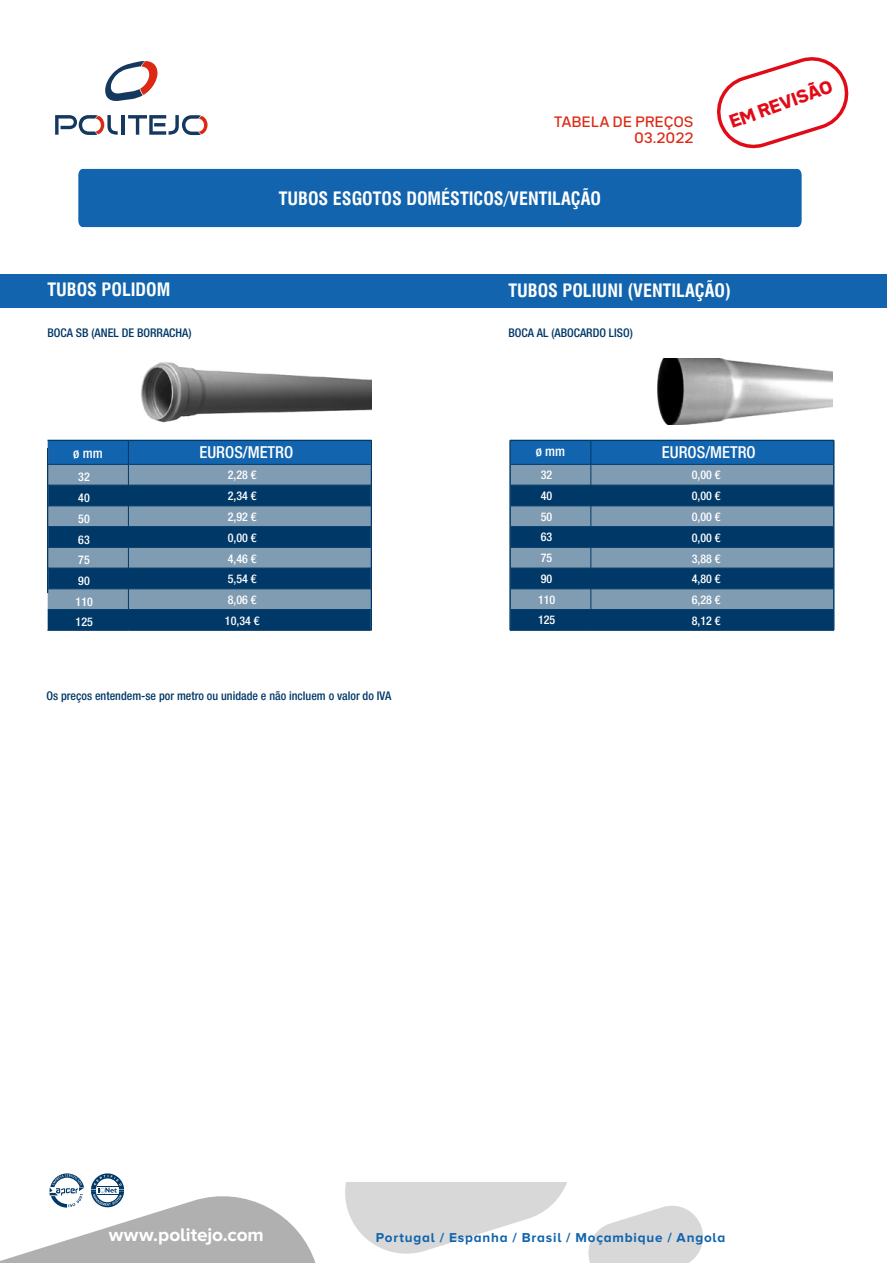
<style>
.page{position:relative;width:893px;height:1263px;background:#fff}
.page>*{position:absolute;margin:0;border:0;box-sizing:border-box;transform-origin:0 0}
.t1{font:700 18.9px "Proxima Nova A";letter-spacing:-.005em;color:#fff}
.t2{font:700 condensed 18px "Swiss 721 BT";color:#fff}
.t3{font:500 condensed 16.5px "Helvetica Neue LT Std";color:#fff}
.t4{font:900 16.2px "Bw Seido Raw";color:#e10b17}
.t5{font:500 condensed 13.5px "Helvetica Neue LT Std";color:#fff}
.t6{font:700 13.35px "Proxima Nova A";letter-spacing:.06em;color:#1164ad}
.t7{font:500 13.2px/16.4px "Bw Seido Raw";letter-spacing:.035em;color:#dc2915;text-align:right}
.t8{font:500 condensed 12px/20.7px "Helvetica Neue LT Std";color:#fff}
.t9{font:500 condensed 12px "Helvetica Neue LT Std";color:#003867}
</style>
<div class="page">
<svg style="left:47px;top:440px;width:325px;height:190px;background:#38678f"></svg>
<hr style="left:48px;top:464px;width:80px;height:1px;background:#003867">
<hr style="left:128px;top:464px;width:243px;height:1px;background:#003867">
<hr style="left:48px;top:485px;width:80px;height:1px;background:#003867">
<hr style="left:128px;top:485px;width:243px;height:1px;background:#003867">
<hr style="left:48px;top:506px;width:80px;height:1px;background:#003867">
<hr style="left:128px;top:506px;width:243px;height:1px;background:#003867">
<hr style="left:48px;top:526px;width:80px;height:1px;background:#003867">
<hr style="left:128px;top:526px;width:243px;height:1px;background:#003867">
<hr style="left:48px;top:547px;width:80px;height:1px;background:#003867">
<hr style="left:128px;top:547px;width:243px;height:1px;background:#003867">
<hr style="left:48px;top:568px;width:80px;height:1px;background:#003867">
<hr style="left:128px;top:568px;width:243px;height:1px;background:#003867">
<hr style="left:48px;top:588px;width:80px;height:1px;background:#003867">
<hr style="left:128px;top:588px;width:243px;height:1px;background:#003867">
<hr style="left:48px;top:609px;width:80px;height:1px;background:#003867">
<hr style="left:128px;top:609px;width:243px;height:1px;background:#003867">
<hr style="left:47px;top:630px;width:81px;height:1px;background:#003867">
<hr style="left:128px;top:630px;width:243px;height:1px;background:#003867">
<svg style="left:510px;top:440px;width:325px;height:190px;background:#386890"></svg>
<hr style="left:510px;top:464px;width:81px;height:1px;background:#003867">
<hr style="left:591px;top:464px;width:243px;height:1px;background:#003867">
<hr style="left:510px;top:485px;width:81px;height:1px;background:#003867">
<hr style="left:591px;top:485px;width:243px;height:1px;background:#003867">
<hr style="left:510px;top:506px;width:81px;height:1px;background:#003867">
<hr style="left:591px;top:506px;width:243px;height:1px;background:#003867">
<hr style="left:510px;top:526px;width:81px;height:1px;background:#003867">
<hr style="left:591px;top:526px;width:243px;height:1px;background:#003867">
<hr style="left:510px;top:547px;width:81px;height:1px;background:#003867">
<hr style="left:591px;top:547px;width:243px;height:1px;background:#003867">
<hr style="left:510px;top:568px;width:81px;height:1px;background:#003867">
<hr style="left:591px;top:568px;width:243px;height:1px;background:#003867">
<hr style="left:510px;top:588px;width:81px;height:1px;background:#003867">
<hr style="left:591px;top:588px;width:243px;height:1px;background:#003867">
<hr style="left:510px;top:609px;width:81px;height:1px;background:#003867">
<hr style="left:591px;top:609px;width:243px;height:1px;background:#003867">
<hr style="left:510px;top:630px;width:81px;height:1px;background:#003867">
<hr style="left:591px;top:630px;width:243px;height:1px;background:#003867">
<img style="left:141px;top:362px;width:230px;height:61px">
<img style="left:657px;top:358px;width:175px;height:67px">
<div style="left:0;top:274px;width:886px;height:34px;background:#1164ad"></div>
<div style="left:78px;top:169px;width:724px;height:58px;background:#1164ad"></div>
<svg style="left:0;top:1173px;width:316px;height:90px"></svg>
<svg style="left:345px;top:1183px;width:222px;height:71px"></svg>
<svg style="left:588px;top:1205px;width:115px;height:58px"></svg>
<svg style="left:717px;top:57px;width:132px;height:92px"></svg>
<svg style="left:105px;top:61px;width:53px;height:40px"></svg>
<svg style="left:55px;top:115px;width:63px;height:20px"></svg>
<hr style="left:121px;top:115px;width:4px;height:20px;background:#15395e">
<svg style="left:128px;top:115px;width:80px;height:20px"></svg>
<p class="t7" style="left:554px;top:113px;width:141px">TABELA DE PREÇOS<br>03.2022</p>
<h2 class="t2" style="left:279px;top:187px;width:324px">TUBOS ESGOTOS DOMÉSTICOS/VENTILAÇÃO</h2>
<h3 class="t4" style="left:727px;top:112px;width:109px;rotate:-20deg">EM REVISÃO</h3>
<h2 class="t2" style="left:47px;top:278px;width:124px">TUBOS POLIDOM</h2>
<h2 class="t2" style="left:508px;top:279px;width:224px">TUBOS POLIUNI (VENTILAÇÃO)</h2>
<p class="t9" style="left:47px;top:325px;width:145px">BOCA SB (ANEL DE BORRACHA)</p>
<p class="t9" style="left:508px;top:325px;width:126px">BOCA AL (ABOCARDO LISO)</p>
<p class="t5" style="left:73px;top:445px;width:31px">ø mm</p>
<h3 class="t3" style="left:199px;top:443px;width:95px">EUROS/METRO</h3>
<p class="t8" style="left:76px;top:466px;width:19px">32<br>40<br>50<br>63<br>75<br>90<br>110<br>125</p>
<p class="t5" style="left:536px;top:443px;width:31px">ø mm</p>
<h3 class="t3" style="left:662px;top:443px;width:95px">EUROS/METRO</h3>
<p class="t8" style="left:538px;top:464px;width:19px">32<br>40<br>50<br>63<br>75<br>90<br>110<br>125</p>
<p class="t8" style="left:225px;top:464px;width:36px">2,28 €<br>2,34 €<br>2,92 €<br>0,00 €<br>4,46 €<br>5,54 €<br>8,06 €<br>10,34 €</p>
<p class="t8" style="left:692px;top:464px;width:30px;text-align:justify">0,00 € 0,00 € 0,00 € 0,00 € 3,88 € 4,80 € 6,28 € 8,12 €</p>
<p class="t9" style="left:46px;top:688px;width:347px">Os preços entendem-se por metro ou unidade e não incluem o valor do IVA</p>
<h1 class="t1" style="left:109px;top:1224px;width:157px">www.politejo.com</h1>
<p class="t6" style="left:376px;top:1230px;width:351px">Portugal / Espanha / Brasil / Moçambique / Angola</p>
</div>
